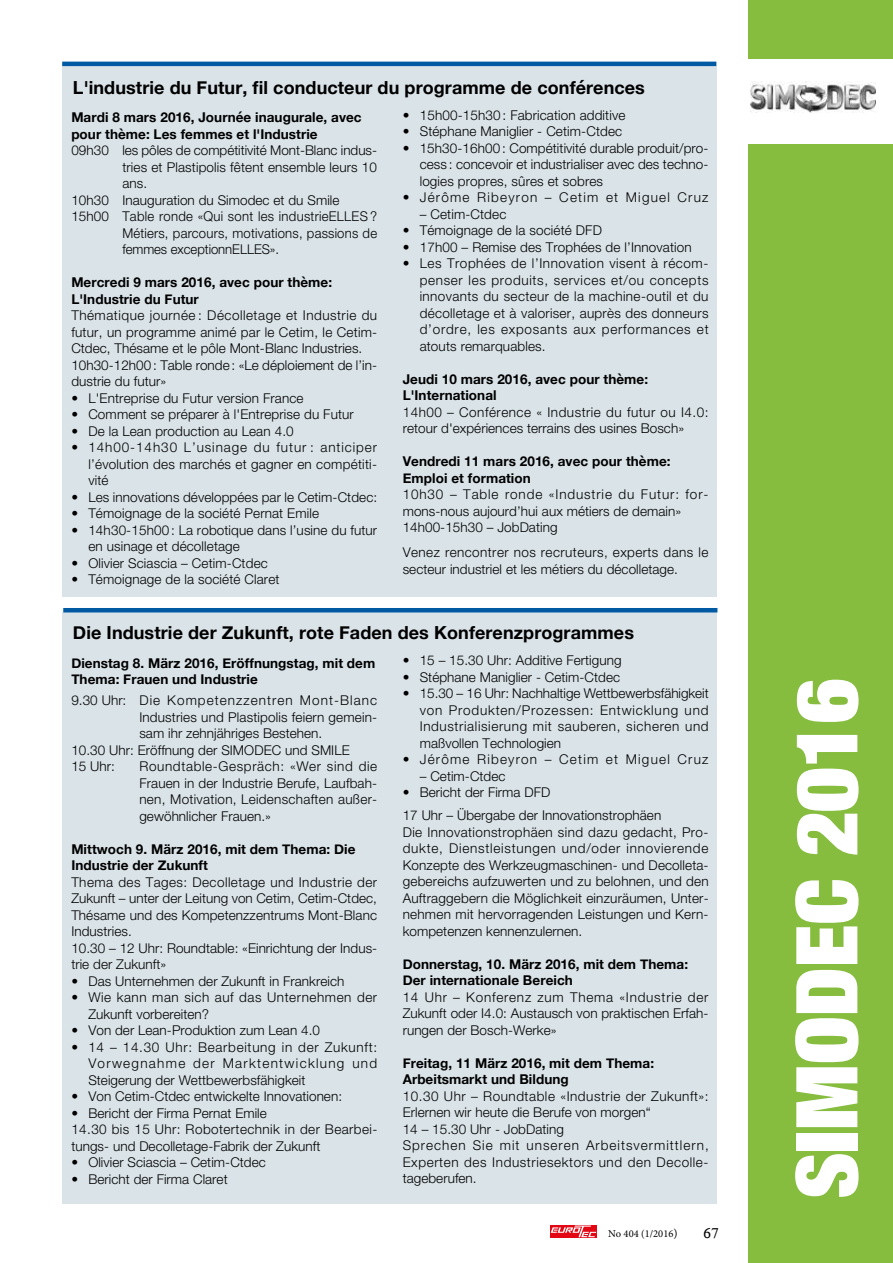
<style>
.page{position:relative;width:893px;height:1263px;background:#fff}
.page>*{position:absolute;margin:0;border:0;box-sizing:border-box;transform-origin:0 0}
.t1{font:900 expanded 85.5px "Helvetica Neue";color:#fff}
.t2{font:700 18px "Helvetica Neue";letter-spacing:.005em;color:#000}
.t3{font:300 13.5px/16.5px "Helvetica Neue";letter-spacing:.01em;color:#000}
.t4{font:700 13.5px/16.5px "Helvetica Neue";letter-spacing:.005em;color:#000}
.t5{font:300 13.5px/16.5px "Helvetica Neue";letter-spacing:.04em;color:#000}
.t6{font:300 13.5px "Helvetica Neue";letter-spacing:.09em;color:#000}
.t7{font:300 13.5px "Helvetica Neue";letter-spacing:.08em;color:#000}
.t8{font:10.5px "Minion Pro";color:#000}
.s1{font-size:12px}
</style>
<div class="page">
<div style="left:550px;top:1225px;width:47px;height:12px;background:#e30613"></div>
<svg style="left:551px;top:1225px;width:45px;height:12px"></svg>
<div style="left:63px;top:67px;width:654px;height:530px;background:#dae3e8"></div>
<hr style="left:62px;top:62px;width:654px;height:4px;background:#0059a3">
<div style="left:748px;top:0;width:145px;height:1263px;background:#86bd3e"></div>
<div style="left:748px;top:59px;width:145px;height:84px;background:#fff"></div>
<img style="left:751px;top:81px;width:125px;height:32px">
<div style="left:63px;top:612px;width:654px;height:591px;background:#dae3e8"></div>
<hr style="left:63px;top:608px;width:654px;height:4px;background:#0059a3">
<h2 class="t2" style="left:73px;top:74px;width:573px">L'industrie du Futur, fil conducteur du programme de conférences</h2>
<p class="t4" style="left:71px;top:110px;width:292px">Mardi 8 mars 2016, Journée inaugurale, avec pour thème: Les femmes et l'Industrie</p>
<p class="t3" style="left:71px;top:142px;width:307px">09h30 les pôles de compétitivité Mont-Blanc indus-</p>
<p class="t3" style="left:122px;top:159px;width:256px">tries et Plastipolis fêtent ensemble leurs 10</p>
<p class="t3" style="left:122px;top:175px;width:26px">ans.</p>
<p class="t3" style="left:71px;top:191px;width:270px">10h30 Inauguration du Simodec et du Smile</p>
<p class="t3" style="left:71px;top:208px;width:307px">15h00 Table ronde «Qui sont les industrieELLES ?</p>
<p class="t3" style="left:122px;top:225px;width:256px">Métiers, parcours, motivations, passions de</p>
<p class="t3" style="left:122px;top:241px;width:158px">femmes exceptionnELLES».</p>
<p class="t4" style="left:71px;top:275px;width:262px">Mercredi 9 mars 2016, avec pour thème:<br>L'Industrie du Futur</p>
<p class="t3" style="left:71px;top:307px;width:307px">Thématique journée : Décolletage et Industrie du futur, un programme animé par le Cetim, le Cetim-Ctdec, Thésame et le pôle Mont-Blanc Industries.<br>10h30-12h00: Table ronde : «Le déploiement de l’in&shy;dustrie du futur»</p>
<p class="t3" style="left:71px;top:389px;width:234px">• L'Entreprise du Futur version France</p>
<p class="t3" style="left:71px;top:406px;width:284px">• Comment se préparer à l'Entreprise du Futur</p>
<p class="t3" style="left:71px;top:422px;width:224px">• De la Lean production au Lean 4.0</p>
<p class="t3" style="left:88px;top:439px;width:290px;text-align:justify;text-indent:-17px">• 14h00-14h30 L’usinage du futur : anticiper l’évolution des marchés et gagner en compétiti&shy;vité</p>
<p class="t3" style="left:71px;top:488px;width:307px">• Les innovations développées par le Cetim-Ctdec:</p>
<p class="t3" style="left:71px;top:505px;width:249px">• Témoignage de la société Pernat Emile</p>
<p class="t3" style="left:88px;top:521px;width:290px;text-indent:-17px">• 14h30-15h00 : La robotique dans l’usine du futur en usinage et décolletage</p>
<p class="t3" style="left:71px;top:554px;width:198px">• Olivier Sciascia – Cetim-Ctdec</p>
<p class="t3" style="left:71px;top:571px;width:210px">• Témoignage de la société Claret</p>
<p class="t3" style="left:403px;top:106px;width:224px">• 15h00-15h30 : Fabrication additive</p>
<p class="t3" style="left:403px;top:123px;width:221px">• Stéphane Maniglier - Cetim-Ctdec</p>
<p class="t3" style="left:420px;top:139px;width:290px;text-align:justify;text-indent:-17px">• 15h30-16h00: Compétitivité durable produit/pro&shy;cess : concevoir et industrialiser avec des techno&shy;logies propres, sûres et sobres</p>
<p class="t6" style="left:403px;top:189px;width:307px">• Jérôme Ribeyron – Cetim et Miguel Cruz</p>
<p class="t3" style="left:420px;top:205px;width:88px">– Cetim-Ctdec</p>
<p class="t3" style="left:403px;top:222px;width:201px">• Témoignage de la société DFD</p>
<p class="t3" style="left:403px;top:238px;width:291px">• 17h00 – Remise des Trophées de l’Innovation</p>
<p class="t3" style="left:420px;top:255px;width:290px;text-align:justify;text-indent:-17px">• Les Trophées de l’Innovation visent à récom&shy;penser les produits, services et/ou concepts innovants du secteur de la machine-outil et du décolletage et à valoriser, auprès des donneurs d’ordre, les exposants aux performances et atouts remarquables.</p>
<p class="t4" style="left:403px;top:371px;width:247px">Jeudi 10 mars 2016, avec pour thème:<br>L'International</p>
<p class="t3" style="left:403px;top:403px;width:307px">14h00 – Conférence « Industrie du futur ou I4.0: retour d'expériences terrains des usines Bosch»</p>
<p class="t4" style="left:403px;top:454px;width:269px">Vendredi 11 mars 2016, avec pour thème:<br>Emploi et formation</p>
<p class="t3" style="left:403px;top:486px;width:307px">10h30 – Table ronde «Industrie du Futur: for&shy;mons-nous aujourd’hui aux métiers de demain»<br>14h00-15h30 – JobDating</p>
<p class="t3" style="left:403px;top:544px;width:307px">Venez rencontrer nos recruteurs, experts dans le secteur industriel et les métiers du décolletage.</p>
<h2 class="t2" style="left:73px;top:619px;width:563px">Die Industrie der Zukunft, rote Faden des Konferenzprogrammes</h2>
<p class="t4" style="left:71px;top:655px;width:305px">Dienstag 8. März 2016, Eröffnungstag, mit dem<br>Thema: Frauen und Industrie</p>
<p class="t7" style="left:71px;top:692px;width:307px">9.30 Uhr: Die Kompetenzzentren Mont-Blanc</p>
<p class="t3" style="left:139px;top:708px;width:239px">Industries und Plastipolis feiern gemein-</p>
<p class="t3" style="left:139px;top:725px;width:184px">sam ihr zehnjähriges Bestehen.</p>
<p class="t3" style="left:71px;top:741px;width:280px">10.30 Uhr: Eröffnung der SIMODEC und SMILE</p>
<p class="t3" style="left:71px;top:758px;width:45px">15 Uhr:</p>
<p class="t3" style="left:139px;top:758px;width:239px;text-align:justify">Roundtable-Gespräch: «Wer sind die Frauen in der Industrie Berufe, Laufbah&shy;nen, Motivation, Leidenschaften außer&shy;gewöhnlicher Frauen.»</p>
<p class="t4" style="left:71px;top:841px;width:286px">Mittwoch 9. März 2016, mit dem Thema: Die<br>Industrie der Zukunft</p>
<p class="t3" style="left:71px;top:873px;width:307px">Thema des Tages: Decolletage und Industrie der Zukunft – unter der Leitung von Cetim, Cetim-Ctdec, Thésame und des Kompetenzzentrums Mont-Blanc Industries.<br>10.30 – 12 Uhr: Roundtable: «Einrichtung der Indus&shy;trie der Zukunft»</p>
<p class="t3" style="left:71px;top:972px;width:274px">• Das Unternehmen der Zukunft in Frankreich</p>
<p class="t5" style="left:88px;top:989px;width:290px;text-indent:-17px">• Wie kann man sich auf das Unternehmen der<br>Zukunft vorbereiten?</p>
<p class="t3" style="left:71px;top:1022px;width:250px">• Von der Lean-Produktion zum Lean 4.0</p>
<p class="t3" style="left:88px;top:1038px;width:290px;text-align:justify;text-indent:-17px">• 14 – 14.30 Uhr: Bearbeitung in der Zukunft:<br>Vorwegnahme der Marktentwicklung und Steigerung der Wettbewerbsfähigkeit</p>
<p class="t3" style="left:71px;top:1088px;width:272px">• Von Cetim-Ctdec entwickelte Innovationen:</p>
<p class="t3" style="left:71px;top:1104px;width:308px">• Bericht der Firma Pernat Emile<br>14.30 bis 15 Uhr: Robotertechnik in der Bearbei&shy;tungs- und Decolletage-Fabrik der Zukunft</p>
<p class="t3" style="left:71px;top:1154px;width:196px">• Olivier Sciascia – Cetim-Ctdec</p>
<p class="t3" style="left:71px;top:1170px;width:158px">• Bericht der Firma Claret</p>
<p class="t3" style="left:403px;top:652px;width:220px">• 15 – 15.30 Uhr: Additive Fertigung</p>
<p class="t3" style="left:403px;top:668px;width:219px">• Stéphane Maniglier - Cetim-Ctdec</p>
<p class="t3" style="left:420px;top:685px;width:291px;text-align:justify;text-indent:-17px">• 15.30 – 16 Uhr: Nachhaltige Wettbewerbsfähigkeit von Produkten/Prozessen: Entwicklung und Industrialisierung mit sauberen, sicheren und maßvollen Technologien</p>
<p class="t6" style="left:403px;top:751px;width:307px">• Jérôme Ribeyron – Cetim et Miguel Cruz</p>
<p class="t3" style="left:420px;top:767px;width:87px">– Cetim-Ctdec</p>
<p class="t3" style="left:403px;top:780px;width:260px;line-height:23.4px">• Bericht der Firma DFD<br>17 Uhr – Übergabe der Innovationstrophäen</p>
<p class="t3" style="left:403px;top:824px;width:308px;text-align:justify">Die Innovationstrophäen sind dazu gedacht, Pro&shy;dukte, Dienstleistungen und/oder innovierende Konzepte des Werkzeugmaschinen- und Decolleta&shy;gebereichs aufzuwerten und zu belohnen, und den Auftraggebern die Möglichkeit einzuräumen, Unter&shy;nehmen mit hervorragenden Leistungen und Kern&shy;kompetenzen kennenzulernen.</p>
<p class="t4" style="left:403px;top:956px;width:287px">Donnerstag, 10. März 2016, mit dem Thema:<br>Der internationale Bereich</p>
<p class="t3" style="left:403px;top:989px;width:307px;text-align:justify">14 Uhr – Konferenz zum Thema «Industrie der Zukunft oder I4.0: Austausch von praktischen Erfah&shy;rungen der Bosch-Werke»</p>
<p class="t4" style="left:403px;top:1055px;width:253px">Freitag, 11 März 2016, mit dem Thema:<br>Arbeitsmarkt und Bildung</p>
<p class="t5" style="left:403px;top:1087px;width:308px">10.30 Uhr – Roundtable «Industrie der Zukunft»:<br>Erlernen wir heute die Berufe von morgen“<br>14 – 15.30 Uhr - JobDating<br>Sprechen Sie mit unseren Arbeitsvermittlern, Experten des Industriesektors und den Decolle&shy;tageberufen.</p>
<p class="t8" style="left:608px;top:1227px;width:71px">No 404 (1/2016<span class="s1">)</span></p>
<h1 class="t1" style="left:772px;top:1198px;width:521px;rotate:-90deg">SIMODEC 2016</h1>
</div>
